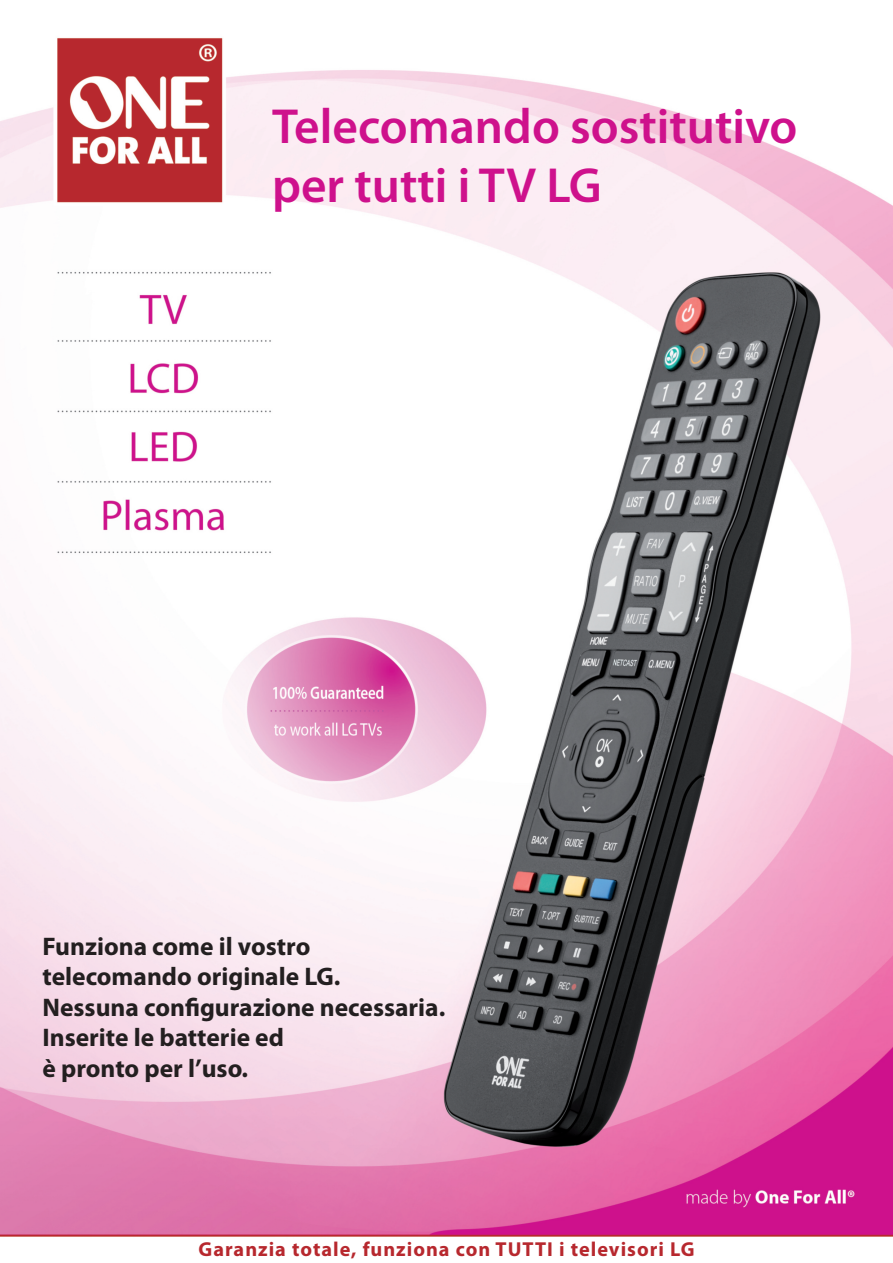
<style>
.page{position:relative;width:893px;height:1263px;background:#fff}
.page>*{position:absolute;margin:0;border:0;box-sizing:border-box;transform-origin:0 0}
.t1{font:600 49.5px/59.4px "Myriad Pro";color:#ce118c}
.t2{font:700 25.5px/30.6px "Myriad Pro";color:#231f20}
.t3{font:700 20.25px "Myriad Pro";letter-spacing:.05em;color:#b7282e}
</style>
<div class="page">
<img style="left:0;top:38px;width:893px;height:1199px">
<h1 class="t1" style="left:272px;top:100px;width:527px">Telecomando sostitutivo per tutti i TV LG</h1>
<p class="t2" style="left:43px;top:933px;width:404px">Funziona come il vostro telecomando originale LG.<br>Nessuna configurazione necessaria.<br>Inserite le batterie ed<br>è pronto per l’uso.</p>
<p class="t3" style="left:198px;top:1241px;width:497px">Garanzia totale, funziona con TUTTI i televisori LG</p>
</div>
